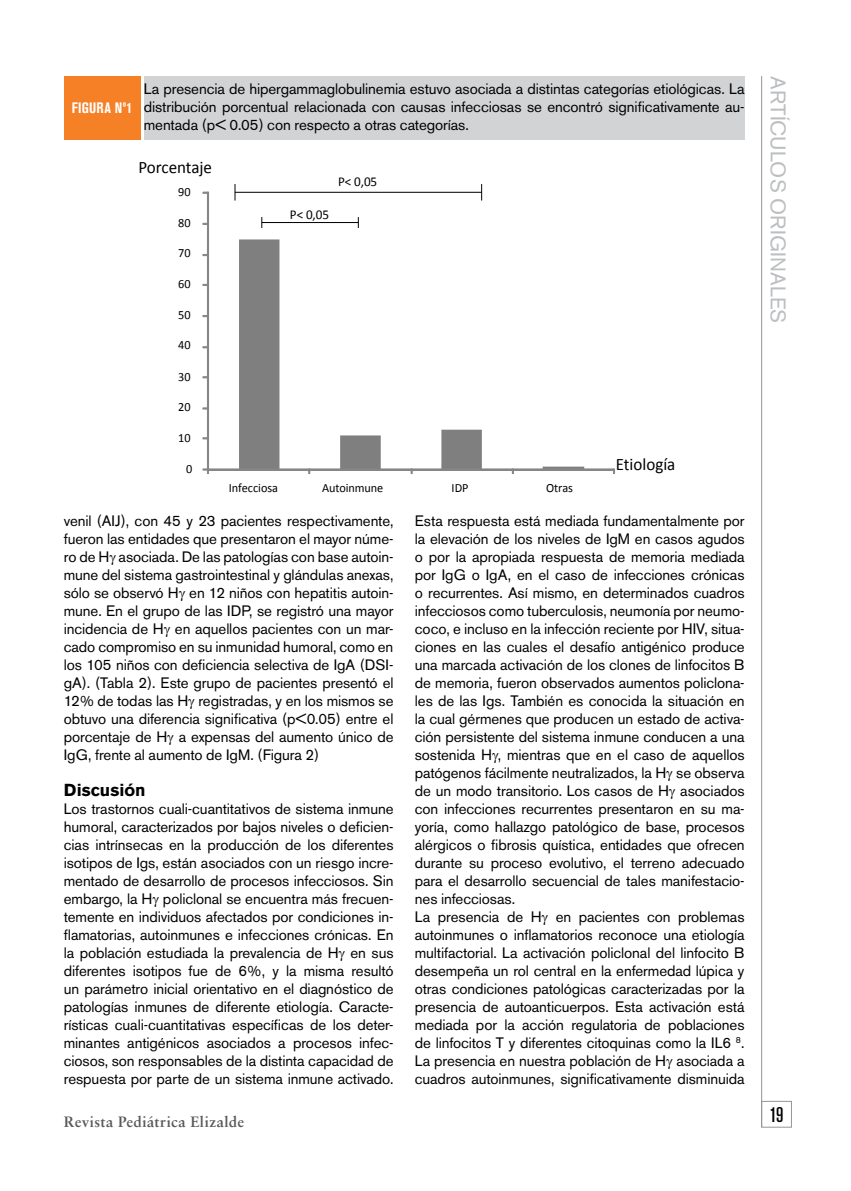
<style>
.page{position:relative;width:851px;height:1191px;background:#fff}
.page>*{position:absolute;margin:0;border:0;box-sizing:border-box;transform-origin:0 0}
.t1{font:21px "Akzidenz Grotesk BE";color:#bcbec0}
.t2{font:500 condensed 21px "Akzidenz Grotesk BE";color:#000}
.t3{font:17.4px "Calibri";color:#000}
.t4{font:700 17.25px "Akzidenz Grotesk BE";letter-spacing:.005em;color:#000}
.t5{font:15px/18px "Akzidenz Grotesk BE";letter-spacing:-.005em;color:#000;text-align:justify}
.t6{font:700 15px "Sabon";letter-spacing:.025em;color:#58595b}
.t7{font:700 condensed 15px "Akzidenz Grotesk BE";letter-spacing:.02em;color:#fff}
.t8{font:13.5px "Calibri";color:#000}
.t9{font:12.6px "Calibri";letter-spacing:-.005em;color:#000}
</style>
<div class="page">
<hr style="left:761px;top:76px;width:1px;height:1051px;background:#939598">
<div style="left:761px;top:1101px;width:30px;height:26px;border:1px solid #939598"></div>
<div style="left:64px;top:76px;width:76px;height:63px;background:#f58025"></div>
<div style="left:144px;top:76px;width:600px;height:63px;background:#d1d3d4"></div>
<svg style="left:239px;top:239px;width:345px;height:229px"></svg>
<div style="left:207px;top:192px;width:2px;height:277px;border:1px solid #868686"></div>
<svg style="left:202px;top:437px;width:6px;height:2px"></svg>
<svg style="left:202px;top:407px;width:6px;height:2px"></svg>
<svg style="left:202px;top:376px;width:6px;height:2px"></svg>
<svg style="left:202px;top:346px;width:6px;height:2px"></svg>
<svg style="left:202px;top:315px;width:6px;height:2px"></svg>
<svg style="left:202px;top:284px;width:6px;height:2px"></svg>
<svg style="left:202px;top:254px;width:6px;height:2px"></svg>
<svg style="left:202px;top:223px;width:6px;height:2px"></svg>
<svg style="left:202px;top:192px;width:6px;height:2px"></svg>
<div style="left:207px;top:468px;width:407px;height:2px;border:1px solid #868686"></div>
<svg style="left:202px;top:468px;width:7px;height:6px"></svg>
<svg style="left:308px;top:468px;width:2px;height:6px"></svg>
<svg style="left:410px;top:468px;width:2px;height:6px"></svg>
<svg style="left:511px;top:468px;width:3px;height:6px"></svg>
<svg style="left:613px;top:468px;width:2px;height:6px"></svg>
<hr style="left:235px;top:192px;width:246px;height:1px;background:#000">
<svg style="left:234px;top:184px;width:1px;height:16px"></svg>
<svg style="left:481px;top:184px;width:1px;height:16px"></svg>
<hr style="left:262px;top:222px;width:96px;height:1px;background:#000">
<p class="t7" style="left:72px;top:100px;width:62px">FIGURA Nº1</p>
<p class="t5" style="left:144px;top:80px;width:602px">La presencia de hipergammaglobulinemia estuvo asociada a distintas categorías etiológicas. La distribución porcentual relacionada con causas infecciosas se encontró significativamente au&shy;mentada (p&lt; 0.05) con respecto a otras categorías.</p>
<p class="t3" style="left:138px;top:156px;width:75px">Porcentaje</p>
<p class="t9" style="left:178px;top:184px;width:14px">90</p>
<p class="t9" style="left:178px;top:215px;width:14px">80</p>
<p class="t9" style="left:178px;top:245px;width:14px">70</p>
<p class="t9" style="left:178px;top:276px;width:14px">60</p>
<p class="t9" style="left:178px;top:307px;width:14px">50</p>
<p class="t9" style="left:178px;top:337px;width:14px">40</p>
<p class="t9" style="left:178px;top:368px;width:14px">30</p>
<p class="t9" style="left:178px;top:398px;width:14px">20</p>
<p class="t9" style="left:178px;top:429px;width:14px">10</p>
<p class="t9" style="left:186px;top:460px;width:8px">0</p>
<p class="t8" style="left:290px;top:206px;width:41px">P&lt; 0,05</p>
<p class="t8" style="left:338px;top:173px;width:41px">P&lt; 0,05</p>
<p class="t9" style="left:229px;top:480px;width:51px">Infecciosa</p>
<p class="t9" style="left:322px;top:480px;width:63px">Autoinmune</p>
<p class="t9" style="left:451px;top:480px;width:18px">IDP</p>
<p class="t9" style="left:546px;top:480px;width:29px">Otras</p>
<p class="t3" style="left:615px;top:453px;width:61px">Etiología</p>
<p class="t5" style="left:64px;top:512px;width:331px">venil (AIJ), con 45 y 23 pacientes respectivamente, fueron las entidades que presentaron el mayor núme&shy;ro de H asociada. De las patologías con base autoin&shy;mune del sistema gastrointestinal y glándulas anexas, sólo se observó H en 12 niños con hepatitis autoin&shy;mune. En el grupo de las IDP, se registró una mayor incidencia de H en aquellos pacientes con un mar&shy;cado compromiso en su inmunidad humoral, como en los 105 niños con deficiencia selectiva de IgA (DSI&shy;gA). (Tabla 2). Este grupo de pacientes presentó el 12% de todas las H registradas, y en los mismos se obtuvo una diferencia significativa (p&lt;0.05) entre el porcentaje de H a expensas del aumento único de IgG, frente al aumento de IgM. (Figura 2)</p>
<p class="t4" style="left:64px;top:780px;width:83px">Discusión</p>
<p class="t5" style="left:64px;top:800px;width:331px">Los trastornos cuali-cuantitativos de sistema inmune humoral, caracterizados por bajos niveles o deficien&shy;cias intrínsecas en la producción de los diferentes isotipos de Igs, están asociados con un riesgo incre&shy;mentado de desarrollo de procesos infecciosos. Sin embargo, la H policlonal se encuentra más frecuen&shy;temente en individuos afectados por condiciones in&shy;flamatorias, autoinmunes e infecciones crónicas. En la población estudiada la prevalencia de H en sus diferentes isotipos fue de 6%, y la misma resultó un parámetro inicial orientativo en el diagnóstico de patologías inmunes de diferente etiología. Caracte&shy;rísticas cuali-cuantitativas específicas de los deter&shy;minantes antigénicos asociados a procesos infec&shy;ciosos, son responsables de la distinta capacidad de respuesta por parte de un sistema inmune activado.</p>
<p class="t5" style="left:415px;top:512px;width:331px;text-align:left">Esta respuesta está mediada fundamentalmente por la elevación de los niveles de IgM en casos agudos o por la apropiada respuesta de memoria mediada por IgG o IgA, en el caso de infecciones crónicas o recurrentes. Así mismo, en determinados cuadros infecciosos como tuberculosis, neumonía por neumo&shy;coco, e incluso en la infección reciente por HIV, situa&shy;ciones en las cuales el desafío antigénico produce una marcada activación de los clones de linfocitos B de memoria, fueron observados aumentos policlona&shy;les de las Igs. También es conocida la situación en la cual gérmenes que producen un estado de activa&shy;ción persistente del sistema inmune conducen a una sostenida H , mientras que en el caso de aquellos patógenos fácilmente neutralizados, la H se observa de un modo transitorio. Los casos de H asociados con infecciones recurrentes presentaron en su ma&shy;yoría, como hallazgo patológico de base, procesos alérgicos o fibrosis quística, entidades que ofrecen durante su proceso evolutivo, el terreno adecuado para el desarrollo secuencial de tales manifestacio&shy;nes infecciosas.<br>La presencia de H en pacientes con problemas autoinmunes o inflamatorios reconoce una etiología multifactorial. La activación policlonal del linfocito B desempeña un rol central en la enfermedad lúpica y otras condiciones patológicas caracterizadas por la presencia de autoanticuerpos. Esta activación está mediada por la acción regulatoria de poblaciones de linfocitos T y diferentes citoquinas como la IL6 <sup>8</sup>.<br>La presencia en nuestra población de H asociada a cuadros autoinmunes, significativamente disminuida</p>
<h1 class="t1" style="left:790px;top:76px;width:247px;rotate:90deg">artículos originales</h1>
<p class="t6" style="left:64px;top:1112px;width:182px">Revista Pediátrica Elizalde</p>
<h1 class="t2" style="left:769px;top:1103px;width:16px">19</h1>
</div>
